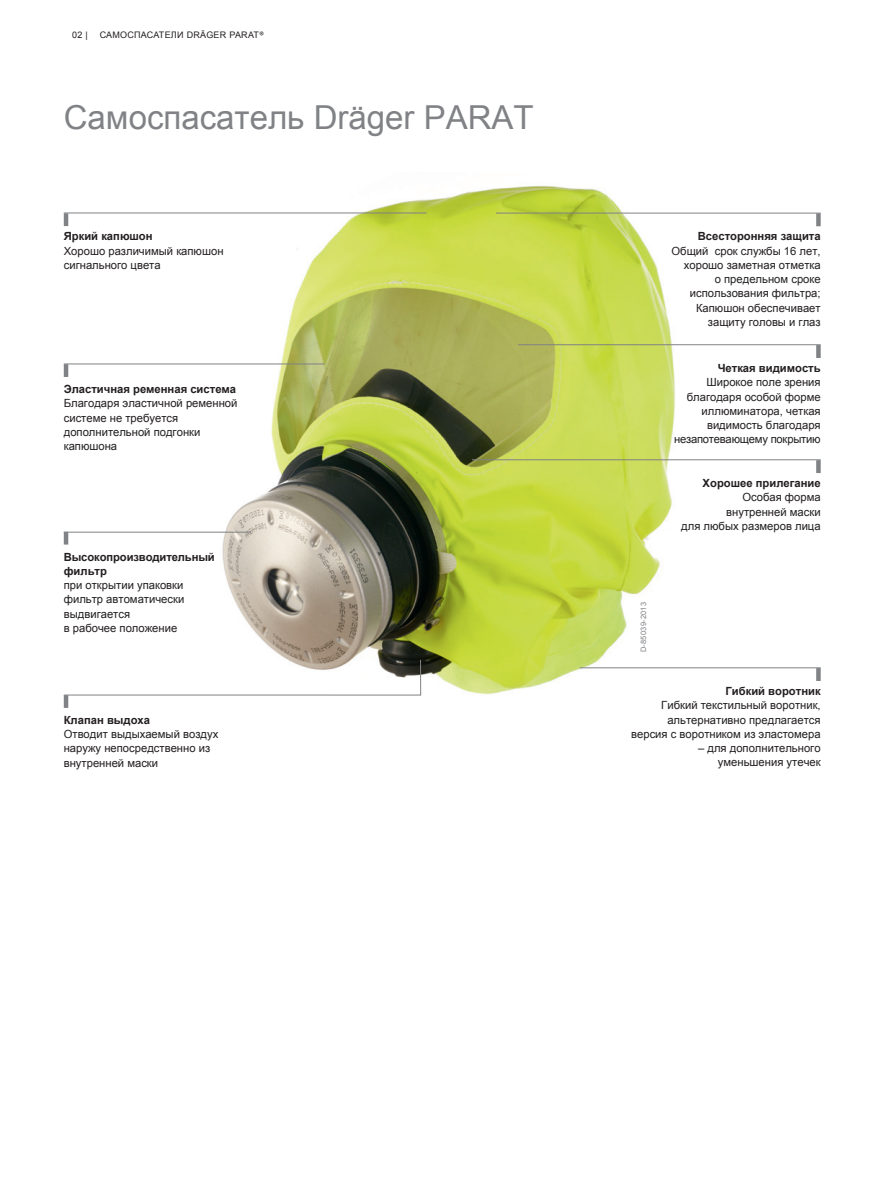
<style>
.page{position:relative;width:893px;height:1191px;background:#fff}
.page>*{position:absolute;margin:0;border:0;box-sizing:border-box;transform-origin:0 0}
.t1{font:33px "Arial";color:#808285}
.t2{font:11.25px/14.2px "Arial";color:#231f20;text-align:right}
.t3{font:700 11.25px/14.2px "Arial";color:#231f20}
.t4{font:9px "Arial";letter-spacing:.025em;color:#231f20}
.t5{font:7.5px "Arial";letter-spacing:.025em;color:#808285}
</style>
<div class="page">
<img style="left:216px;top:185px;width:491px;height:511px">
<hr style="left:580px;top:667px;width:241px;height:1px;background:#808285">
<hr style="left:472px;top:459px;width:349px;height:1px;background:#808285">
<hr style="left:518px;top:344px;width:303px;height:1px;background:#808285">
<div style="left:816px;top:668px;width:5px;height:13px;background:#808285"></div>
<div style="left:816px;top:460px;width:5px;height:13px;background:#808285"></div>
<div style="left:816px;top:345px;width:5px;height:13px;background:#808285"></div>
<svg style="left:63px;top:659px;width:358px;height:36px"></svg>
<hr style="left:64px;top:695px;width:4px;height:13px;background:#808285">
<hr style="left:64px;top:364px;width:4px;height:13px;background:#808285">
<hr style="left:64px;top:213px;width:4px;height:13px;background:#808285">
<hr style="left:64px;top:532px;width:4px;height:12px;background:#808285">
<hr style="left:496px;top:213px;width:325px;height:1px;background:#808285">
<div style="left:816px;top:213px;width:5px;height:13px;background:#808285"></div>
<hr style="left:64px;top:364px;width:261px;height:1px;background:#808285">
<hr style="left:64px;top:213px;width:363px;height:1px;background:#808285">
<hr style="left:64px;top:532px;width:187px;height:1px;background:#808285">
<p class="t4" style="left:72px;top:29px;width:17px">02 |</p>
<p class="t4" style="left:100px;top:29px;width:165px">САМОСПАСАТЕЛИ DRÄGER PARAT<sup>®</sup></p>
<h1 class="t1" style="left:64px;top:96px;width:471px">Самоспасатель Dräger PARAT</h1>
<p class="t3" style="left:64px;top:230px;width:90px">Яркий капюшон</p>
<p class="t2" style="left:64px;top:244px;width:161px;text-align:left">Хорошо различимый капюшон сигнального цвета</p>
<p class="t3" style="left:64px;top:382px;width:174px">Эластичная ременная система</p>
<p class="t2" style="left:64px;top:396px;width:175px;text-align:left">Благодаря эластичной ременной системе не требуется дополнительной подгонки капюшона</p>
<p class="t3" style="left:64px;top:550px;width:153px">Высокопроизводительный фильтр</p>
<p class="t2" style="left:64px;top:578px;width:122px;text-align:left">при открытии упаковки фильтр автоматически выдвигается<br>в рабочее положение</p>
<p class="t3" style="left:64px;top:713px;width:88px">Клапан выдоха</p>
<p class="t2" style="left:64px;top:727px;width:156px;text-align:left">Отводит выдыхаемый воздух наружу непосредственно из внутренней маски</p>
<p class="t3" style="left:698px;top:230px;width:124px">Всесторонняя защита</p>
<p class="t2" style="left:671px;top:244px;width:151px">Общий срок службы 16 лет, хорошо заметная отметка<br>о предельном сроке использования фильтра;<br>Капюшон обеспечивает защиту головы и глаз</p>
<p class="t3" style="left:718px;top:361px;width:105px">Четкая видимость</p>
<p class="t2" style="left:674px;top:375px;width:148px">Широкое поле зрения благодаря особой форме иллюминатора, четкая видимость благодаря незапотевающему покрытию</p>
<p class="t5" style="left:639px;top:652px;width:52px;rotate:-90deg">D-85039-2013</p>
<p class="t3" style="left:703px;top:476px;width:120px">Хорошее прилегание</p>
<p class="t2" style="left:681px;top:490px;width:141px">Особая форма внутренней маски<br>для любых размеров лица</p>
<p class="t3" style="left:725px;top:684px;width:97px">Гибкий воротник</p>
<p class="t2" style="left:631px;top:698px;width:191px">Гибкий текстильный воротник, альтернативно предлагается версия с воротником из эластомера</p>
<p class="t2" style="left:698px;top:741px;width:124px">– для дополнительного уменьшения утечек</p>
</div>
